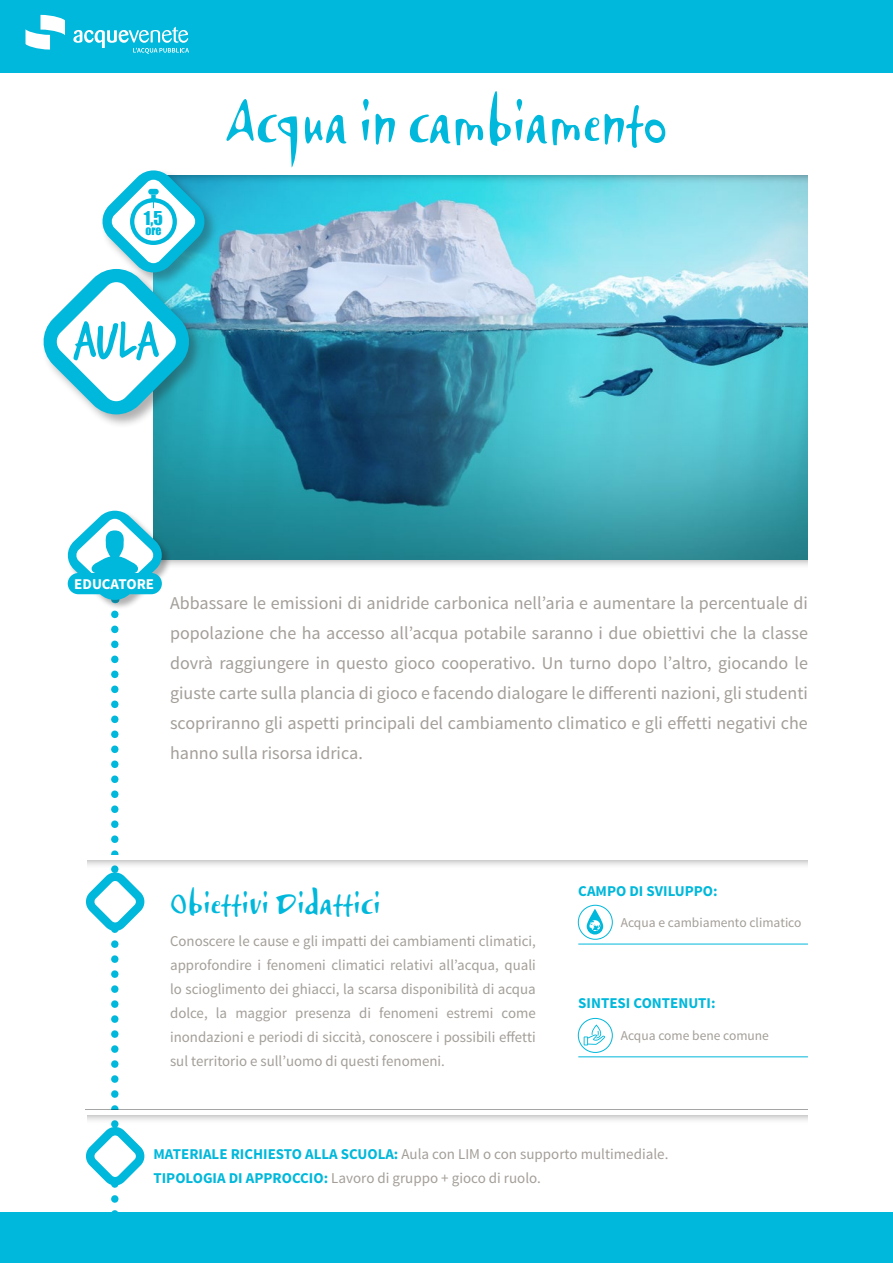
<style>
.page{position:relative;width:893px;height:1263px;background:#fff}
.page>*{position:absolute;margin:0;border:0;box-sizing:border-box;transform-origin:0 0}
.t1{font:57px "Airstream ITC";color:#00b8db;scale:.9 1}
.t2{font:57px "Trash Hand";color:#00b8db}
.t3{font:30px "Airstream ITC";color:#00b8db}
.t4{font:18px/30px "Source Sans Pro";color:#a39e98;text-align:justify}
.t5{font:17.55px "Impact";color:#00b8db}
.t6{font:15px/24px "Source Sans Pro";color:#a39e98;text-align:justify}
.t7{font:700 15px "Source Sans Pro";color:#00b8db}
.t8{font:700 15px "Source Sans Pro";color:#fff}
.t9{font:13.5px "Source Sans Pro";color:#a39e98}
.t10{font:11.7px "Impact";color:#00b8db}
.s1{font-weight:700;color:#00b8db}
</style>
<div class="page">
<div style="left:0;top:1212px;width:893px;height:51px;background:#00b8db"></div>
<div style="left:0;top:0;width:893px;height:72px;background:#00b8db"></div>
<svg style="left:26px;top:15px;width:39px;height:35px"></svg>
<svg style="left:73px;top:27px;width:116px;height:27px"></svg>
<svg style="left:85px;top:614px;width:61px;height:598px"></svg>
<img style="left:172px;top:559px;width:636px;height:7px">
<img style="left:153px;top:187px;width:655px;height:372px">
<img style="left:219px;top:175px;width:589px;height:12px">
<div style="left:42px;top:267px;width:161px;height:162px;background:#231f20;opacity:.35"></div>
<div style="left:67px;top:510px;width:105px;height:100px;background:#231f20;opacity:.35"></div>
<svg style="left:67px;top:511px;width:97px;height:92px"></svg>
<svg style="left:578px;top:905px;width:34px;height:33px"></svg>
<div style="left:578px;top:905px;width:35px;height:35px;border:1px solid #00b8db;border-radius:50%"></div>
<svg style="left:584px;top:1024px;width:21px;height:21px"></svg>
<div style="left:578px;top:1018px;width:35px;height:35px;border:1px solid #00b8db;border-radius:50%"></div>
<hr style="left:578px;top:944px;width:230px;height:1px;background:#00b8db">
<hr style="left:578px;top:1056px;width:230px;height:1px;background:#00b8db">
<div style="left:101px;top:169px;width:118px;height:118px;background:#231f20;opacity:.35"></div>
<svg style="left:42px;top:170px;width:165px;height:244px"></svg>
<div style="left:148px;top:189px;width:11px;height:6px;background:#00b8db;border-radius:3px"></div>
<p class="t5" style="left:144px;top:204px;width:21px">1,5</p>
<p class="t10" style="left:145px;top:222px;width:18px">ORE</p>
<p class="t2" style="left:74px;top:312px;width:87px">AUlA</p>
<p class="t1" style="left:226px;top:84px;width:492px">Acqua in cambiamento</p>
<p class="t8" style="left:74px;top:575px;width:81px">EDUCATORE</p>
<p class="t4" style="left:170px;top:588px;width:639px">Abbassare le emissioni di anidride carbonica nell’aria e aumentare la percentuale di popolazione che ha accesso all’acqua potabile saranno i due obiettivi che la classe dovrà raggiungere in questo gioco cooperativo. Un turno dopo l’altro, giocando le giuste carte sulla plancia di gioco e facendo dialogare le differenti nazioni, gli studenti scopriranno gli aspetti principali del cambiamento climatico e gli effetti negativi che hanno sulla risorsa idrica.</p>
<p class="t3" style="left:170px;top:884px;width:212px">Obiettivi Didattici</p>
<p class="t6" style="left:170px;top:929px;width:367px">Conoscere le cause e gli impatti dei cambiamenti climatici, approfondire i fenomeni climatici relativi all’acqua, quali lo scioglimento dei ghiacci, la scarsa disponibilità di acqua dolce, la maggior presenza di fenomeni estremi come inondazioni e periodi di siccità, conoscere i possibili effetti sul territorio e sull’uomo di questi fenomeni.</p>
<p class="t7" style="left:578px;top:881px;width:141px">CAMPO DI SVILUPPO:</p>
<p class="t9" style="left:621px;top:914px;width:182px">Acqua e cambiamento climatico</p>
<p class="t7" style="left:578px;top:994px;width:139px">SINTESI CONTENUTI:</p>
<p class="t9" style="left:621px;top:1027px;width:150px">Acqua come bene comune</p>
<p class="t6" style="left:153px;top:1142px;width:516px"><span class="s1">MATERIALE RICHIESTO ALLA SCUOLA:</span> Aula con LIM o con supporto multimediale.</p>
<p class="t6" style="left:153px;top:1166px;width:389px"><span class="s1">TIPOLOGIA DI APPROCCIO:</span> Lavoro di gruppo + gioco di ruolo.</p>
</div>
